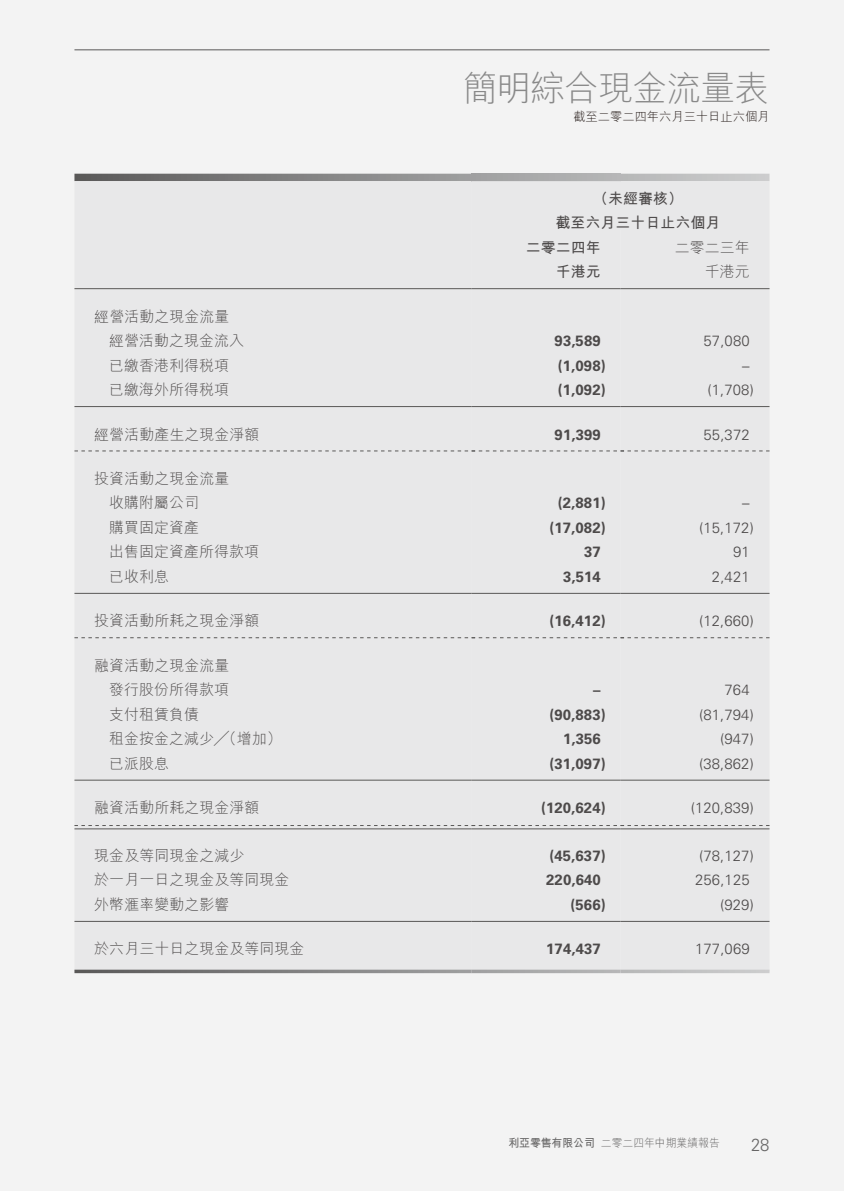
<style>
.page{position:relative;width:844px;height:1191px;background:#fff}
.page>*{position:absolute;margin:0;border:0;box-sizing:border-box;transform-origin:0 0}
.t1{font:300 35px "M Hei HK";letter-spacing:-.03em;color:#898989}
.t2{font:300 17.5px "Univers LT Std";color:#666565;scale:.95 1}
.t3{font:300 14.88px "M Hei HK";letter-spacing:.01em;color:#4d4a4a}
.t4{font:700 14.88px "Univers LT Std";letter-spacing:.01em;color:#4d4a4a}
.t5{font:300 14.88px "Univers LT Std";letter-spacing:.01em;color:#4d4a4a}
.t6{font:700 14.88px/24.5px "M Hei HK";letter-spacing:.01em;color:#4d4a4a;text-align:center}
.t7{font:300 12.25px "M Hei HK";color:#231916}
.t8{font:300 11.38px "M Hei HK";color:#666565;scale:.95 1}
.t9{font:700 11.38px "M Hei HK";color:#666565;scale:.95 1}
</style>
<div class="page">
<div style="left:0;top:0;width:843px;height:1191px;background:#f3f3f3"></div>
<hr style="left:74px;top:50px;width:695px;height:1px;background:#595857">
<svg style="left:74px;top:174px;width:695px;height:7px;background:#8f8f8f"></svg>
<div style="left:471px;top:174px;width:149px;height:7px;background:#ababac"></div>
<div style="left:74px;top:181px;width:397px;height:788px;background:#e8e8e9"></div>
<div style="left:471px;top:181px;width:298px;height:788px;background:#e8e8e9"></div>
<svg style="left:74px;top:969px;width:397px;height:4px;background:#8e8e8e"></svg>
<svg style="left:471px;top:969px;width:149px;height:4px"></svg>
<svg style="left:620px;top:969px;width:149px;height:4px"></svg>
<hr style="left:74px;top:288px;width:397px;height:1px;background:#595857">
<hr style="left:471px;top:288px;width:149px;height:1px;background:#595857">
<hr style="left:620px;top:288px;width:149px;height:1px;background:#595857">
<hr style="left:74px;top:406px;width:397px;height:1px;background:#595857">
<hr style="left:471px;top:406px;width:149px;height:1px;background:#595857">
<hr style="left:620px;top:406px;width:149px;height:1px;background:#595857">
<svg style="left:74px;top:450px;width:695px;height:1px"></svg>
<hr style="left:74px;top:593px;width:397px;height:1px;background:#595857">
<hr style="left:471px;top:593px;width:149px;height:1px;background:#595857">
<hr style="left:620px;top:593px;width:149px;height:1px;background:#595857">
<svg style="left:74px;top:637px;width:695px;height:1px"></svg>
<hr style="left:74px;top:779px;width:397px;height:1px;background:#595857">
<hr style="left:471px;top:779px;width:149px;height:1px;background:#595857">
<hr style="left:620px;top:779px;width:149px;height:1px;background:#595857">
<hr style="left:74px;top:828px;width:397px;height:1px;background:#595857">
<hr style="left:471px;top:828px;width:149px;height:1px;background:#595857">
<svg style="left:74px;top:825px;width:695px;height:1px"></svg>
<hr style="left:620px;top:828px;width:149px;height:1px;background:#595857">
<hr style="left:74px;top:921px;width:397px;height:1px;background:#595857">
<hr style="left:471px;top:921px;width:149px;height:1px;background:#595857">
<hr style="left:620px;top:921px;width:149px;height:1px;background:#595857">
<h1 class="t1" style="left:462px;top:63px;width:308px">簡明綜合現金流量表</h1>
<p class="t7" style="left:573px;top:108px;width:197px">截至二零二四年六月三十日止六個月</p>
<p class="t6" style="left:555px;top:185px;width:166px">（未經審核(<br>截至六月三十日止六個月</p>
<p class="t3" style="left:674px;top:237px;width:76px">二零二三年</p>
<p class="t6" style="left:525px;top:234px;width:76px">二零二四年</p>
<p class="t6" style="left:555px;top:258px;width:46px">千港元</p>
<p class="t3" style="left:704px;top:261px;width:46px">千港元</p>
<p class="t3" style="left:94px;top:306px;width:136px">經營活動之現金流量</p>
<p class="t3" style="left:109px;top:330px;width:136px">經營活動之現金流入</p>
<p class="t4" style="left:554px;top:332px;width:48px">93,589</p>
<p class="t5" style="left:703px;top:332px;width:48px">57,080</p>
<p class="t3" style="left:109px;top:355px;width:121px">已繳香港利得稅項</p>
<p class="t4" style="left:557px;top:357px;width:49px">)1,098(</p>
<p class="t5" style="left:742px;top:356px;width:9px">–</p>
<p class="t3" style="left:109px;top:379px;width:121px">已繳海外所得稅項</p>
<p class="t4" style="left:557px;top:381px;width:49px">)1,092(</p>
<p class="t5" style="left:707px;top:381px;width:48px">)1,708(</p>
<p class="t3" style="left:94px;top:423px;width:166px">經營活動產生之現金淨額</p>
<p class="t3" style="left:94px;top:468px;width:136px">投資活動之現金流量</p>
<p class="t4" style="left:554px;top:425px;width:48px">91,399</p>
<p class="t5" style="left:703px;top:425px;width:48px">55,372</p>
<p class="t3" style="left:109px;top:492px;width:91px">收購附屬公司</p>
<p class="t4" style="left:557px;top:494px;width:49px">)2,881(</p>
<p class="t5" style="left:742px;top:494px;width:9px">–</p>
<p class="t3" style="left:109px;top:517px;width:91px">購買固定資產</p>
<p class="t4" style="left:549px;top:519px;width:58px">)17,082(</p>
<p class="t5" style="left:699px;top:519px;width:56px">)15,172(</p>
<p class="t3" style="left:109px;top:541px;width:151px">出售固定資產所得款項</p>
<p class="t4" style="left:584px;top:543px;width:18px">37</p>
<p class="t5" style="left:732px;top:543px;width:18px">91</p>
<p class="t3" style="left:109px;top:566px;width:61px">已收利息</p>
<p class="t4" style="left:563px;top:568px;width:39px">3,514</p>
<p class="t5" style="left:711px;top:568px;width:39px">2,421</p>
<p class="t3" style="left:94px;top:610px;width:166px">投資活動所耗之現金淨額</p>
<p class="t3" style="left:94px;top:655px;width:136px">融資活動之現金流量</p>
<p class="t4" style="left:549px;top:612px;width:58px">)16,412(</p>
<p class="t5" style="left:699px;top:612px;width:56px">)12,660(</p>
<p class="t3" style="left:109px;top:679px;width:121px">發行股份所得款項</p>
<p class="t4" style="left:593px;top:681px;width:9px">–</p>
<p class="t5" style="left:724px;top:681px;width:27px">764</p>
<p class="t3" style="left:109px;top:704px;width:91px">支付租賃負債</p>
<p class="t4" style="left:549px;top:706px;width:58px">)90,883(</p>
<p class="t5" style="left:699px;top:705px;width:56px">)81,794(</p>
<p class="t3" style="left:109px;top:728px;width:174px">租金按金之減少╱（增加(</p>
<p class="t4" style="left:563px;top:730px;width:39px">1,356</p>
<p class="t5" style="left:720px;top:730px;width:35px">)947(</p>
<p class="t3" style="left:109px;top:753px;width:61px">已派股息</p>
<p class="t4" style="left:549px;top:755px;width:58px">)31,097(</p>
<p class="t5" style="left:699px;top:754px;width:56px">)38,862(</p>
<p class="t3" style="left:94px;top:797px;width:166px">融資活動所耗之現金淨額</p>
<p class="t4" style="left:541px;top:799px;width:66px">)120,624(</p>
<p class="t5" style="left:690px;top:799px;width:64px">)120,839(</p>
<p class="t3" style="left:94px;top:845px;width:151px">現金及等同現金之減少</p>
<p class="t4" style="left:549px;top:847px;width:58px">)45,637(</p>
<p class="t5" style="left:699px;top:846px;width:56px">)78,127(</p>
<p class="t3" style="left:94px;top:869px;width:196px">於一月一日之現金及等同現金</p>
<p class="t4" style="left:546px;top:871px;width:56px">220,640</p>
<p class="t5" style="left:695px;top:871px;width:56px">256,125</p>
<p class="t3" style="left:94px;top:894px;width:136px">外幣滙率變動之影響</p>
<p class="t4" style="left:570px;top:896px;width:37px">)566(</p>
<p class="t5" style="left:720px;top:895px;width:35px">)929(</p>
<p class="t3" style="left:94px;top:938px;width:211px">於六月三十日之現金及等同現金</p>
<p class="t4" style="left:546px;top:940px;width:56px">174,437</p>
<p class="t5" style="left:695px;top:940px;width:56px">177,069</p>
<p class="t9" style="left:508px;top:1134px;width:92px">利亞零售有限公司</p>
<p class="t8" style="left:600px;top:1134px;width:127px">二零二四年中期業績報告</p>
<p class="t2" style="left:750px;top:1134px;width:21px">28</p>
</div>
